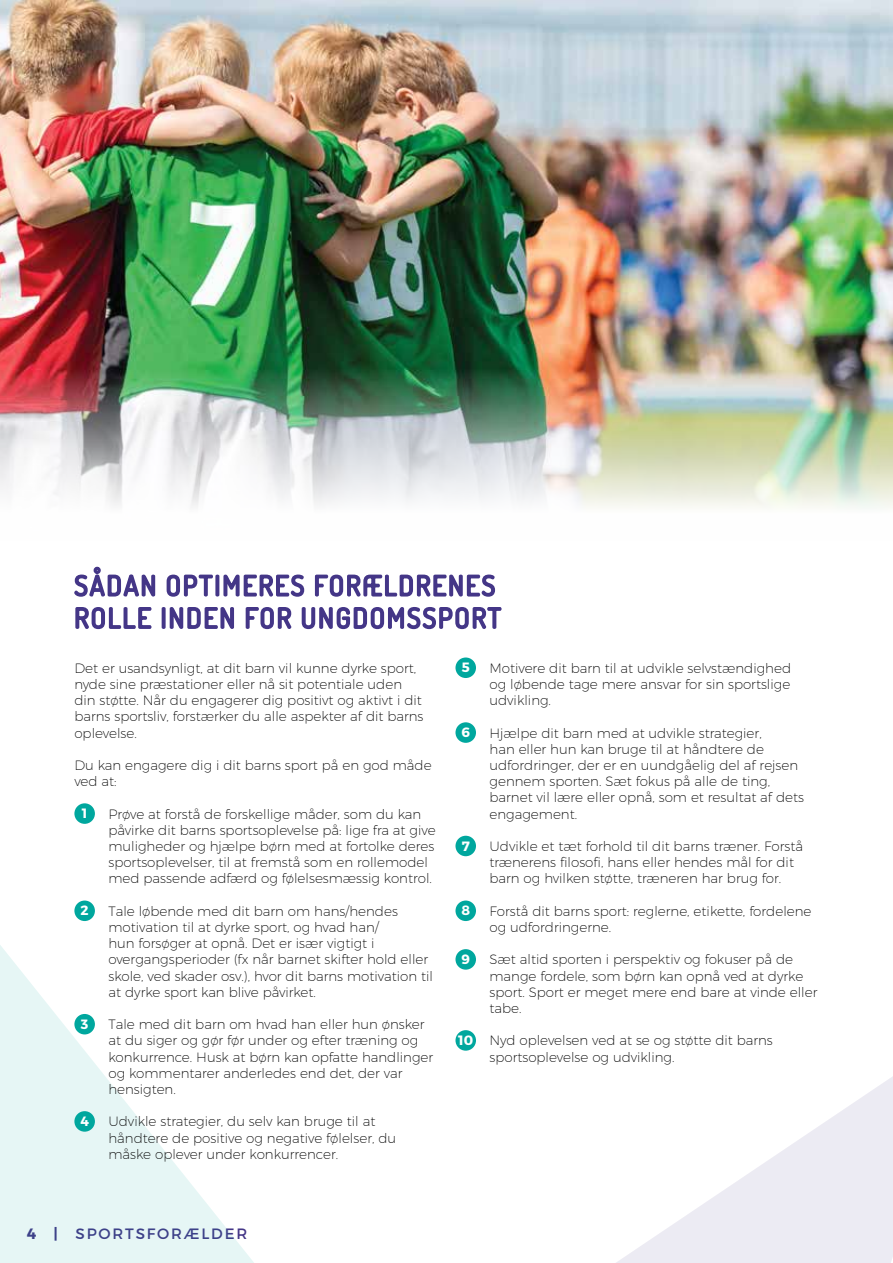
<style>
.page{position:relative;width:893px;height:1263px;background:#fff}
.page>*{position:absolute;margin:0;border:0;box-sizing:border-box;transform-origin:0 0}
.t1{font:15px "Montserrat";letter-spacing:.12em;color:#443687}
.t2{font:200 13.5px/16.2px "Montserrat";color:#000}
.t3{font:700 13.5px "Montserrat";color:#fff}
.s1{font-weight:700;color:#fff}
.s2{font-weight:700}
</style>
<div class="page">
<svg style="left:74px;top:566px;width:82px;height:64px"></svg>
<div style="left:162px;top:607px;width:4px;height:22px;border:2px solid #443687"></div>
<svg style="left:165px;top:574px;width:337px;height:56px"></svg>
<img style="left:0;top:0;width:893px;height:508px">
<svg style="left:0;top:902px;width:254px;height:361px"></svg>
<svg style="left:469px;top:1030px;width:424px;height:233px"></svg>
<div style="left:74px;top:803px;width:21px;height:21px;background:#00a79e;border-radius:50%"></div>
<div style="left:74px;top:900px;width:21px;height:21px;background:#00a79e;border-radius:50%"></div>
<div style="left:74px;top:1014px;width:21px;height:20px;background:#00a79e;border-radius:50%"></div>
<div style="left:74px;top:1111px;width:21px;height:21px;background:#00a79e;border-radius:50%"></div>
<div style="left:455px;top:657px;width:21px;height:21px;background:#00a79e;border-radius:50%"></div>
<div style="left:455px;top:722px;width:21px;height:21px;background:#00a79e;border-radius:50%"></div>
<div style="left:455px;top:836px;width:21px;height:20px;background:#00a79e;border-radius:50%"></div>
<div style="left:455px;top:900px;width:21px;height:21px;background:#00a79e;border-radius:50%"></div>
<div style="left:455px;top:949px;width:21px;height:21px;background:#00a79e;border-radius:50%"></div>
<div style="left:455px;top:1030px;width:21px;height:21px;background:#00a79e;border-radius:50%"></div>
<p class="t2" style="left:74px;top:659px;width:351px">Det er usandsynligt, at dit barn vil kunne dyrke sport, nyde sine præstationer eller nå sit potentiale uden din støtte. Når du engagerer dig positivt og aktivt i dit barns sportsliv, forstærker du alle aspekter af dit barns oplevelse.</p>
<p class="t2" style="left:74px;top:757px;width:359px">Du kan engagere dig i dit barns sport på en god måde ved at:</p>
<p class="t3" style="left:82px;top:805px;width:7px">1</p>
<p class="t2" style="left:108px;top:805px;width:329px">Prøve at forstå de forskellige måder, som du kan påvirke dit barns sportsoplevelse på: lige fra at give muligheder og hjælpe børn med at fortolke deres sportsoplevelser, til at fremstå som en rollemodel med passende adfærd og følelsesmæssig kontrol.</p>
<p class="t3" style="left:81px;top:902px;width:10px">2</p>
<p class="t2" style="left:108px;top:902px;width:326px">Tale løbende med dit barn om hans/hendes motivation til at dyrke sport, og hvad han/<br>hun forsøger at opnå. Det er især vigtigt i overgangsperioder (fx når barnet skifter hold eller skole, ved skader osv.), hvor dit barns motivation til at dyrke sport kan blive påvirket.</p>
<p class="t3" style="left:81px;top:1016px;width:9px">3</p>
<p class="t2" style="left:108px;top:1016px;width:326px">Tale med dit barn om hvad han eller hun ønsker at du siger og gør før under og efter træning og konkurrence. Husk at børn kan opfatte handlinger og kommentarer anderledes end det, der var hensigten.</p>
<p class="t3" style="left:80px;top:1113px;width:10px">4</p>
<p class="t2" style="left:108px;top:1113px;width:289px">Udvikle strategier, du selv kan bruge til at håndtere de positive og negative følelser, du måske oplever under konkurrencer.</p>
<p class="t3" style="left:462px;top:659px;width:10px">5</p>
<p class="t2" style="left:489px;top:659px;width:303px;text-align:justify">Motivere dit barn til at udvikle selvstændighed og løbende tage mere ansvar for sin sportslige udvikling.</p>
<p class="t3" style="left:461px;top:724px;width:10px">6</p>
<p class="t2" style="left:489px;top:724px;width:316px">Hjælpe dit barn med at udvikle strategier,<br>han eller hun kan bruge til at håndtere de udfordringer, der er en uundgåelig del af rejsen gennem sporten. Sæt fokus på alle de ting, barnet vil lære eller opnå, som et resultat af dets engagement.</p>
<p class="t3" style="left:462px;top:837px;width:10px">7</p>
<p class="t2" style="left:489px;top:838px;width:315px">Udvikle et tæt forhold til dit barns træner. Forstå trænerens filosofi, hans eller hendes mål for dit barn og hvilken støtte, træneren har brug for.</p>
<p class="t3" style="left:461px;top:902px;width:10px">8</p>
<p class="t2" style="left:489px;top:902px;width:323px">Forstå dit barns sport: reglerne, etikette, fordelene og udfordringerne.</p>
<p class="t3" style="left:461px;top:951px;width:10px">9</p>
<p class="t2" style="left:489px;top:951px;width:329px">Sæt altid sporten i perspektiv og fokuser på de mange fordele, som børn kan opnå ved at dyrke sport. Sport er meget mere end bare at vinde eller tabe.</p>
<p class="t2" style="left:489px;top:1032px;width:285px;text-indent:-31px"><span class="s1">10</span> Nyd oplevelsen ved at se og støtte dit barns sportsoplevelse og udvikling.</p>
<p class="t1" style="left:27px;top:1225px;width:222px"><span class="s2">4 |</span> SPORTSFORÆLDER</p>
</div>
